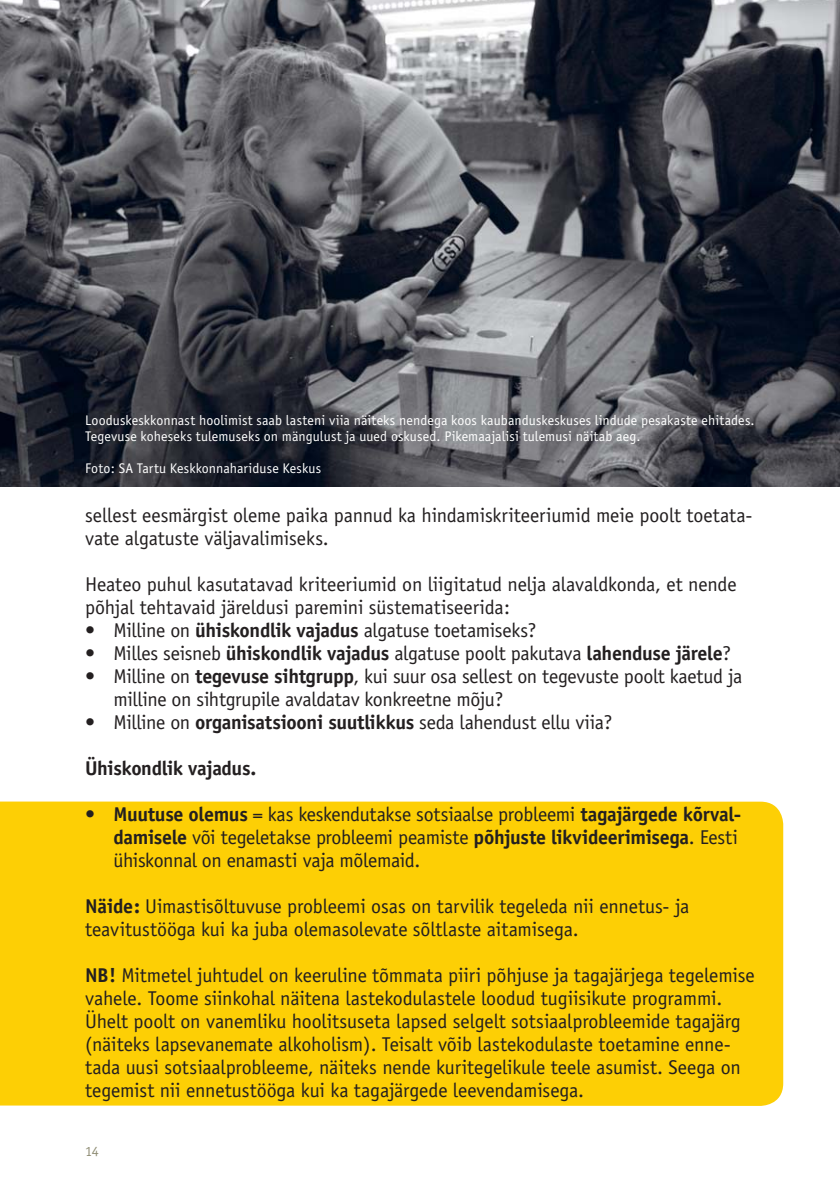
<style>
.page{position:relative;width:840px;height:1191px;background:#fff}
.page>*{position:absolute;margin:0;border:0;box-sizing:border-box;transform-origin:0 0}
.t1{font:20px/23px "Officina Sans";letter-spacing:-.01em;color:#231f20}
.t2{font:700 20px "Officina Sans";letter-spacing:-.02em;color:#231f20}
.t3{font:14px/16px "Officina Sans";letter-spacing:.005em;color:#fff}
.t4{font:14px "Officina Sans";color:#8f8d74}
.s1{font-weight:700}
</style>
<div class="page">
<div style="left:0;top:801px;width:782px;height:305px;background:#fdcf05"></div>
<img style="left:0;top:0;width:839px;height:486px">
<p class="t3" style="left:85px;top:413px;width:670px">Looduskeskkonnast hoolimist saab lasteni viia näiteks nendega koos kaubanduskeskuses lindude pesakaste ehitades.<br>Tegevuse koheseks tulemuseks on mängulust ja uued oskused. Pikemaajalisi tulemusi näitab aeg.</p>
<p class="t3" style="left:85px;top:461px;width:237px">Foto: SA Tartu Keskkonnahariduse Keskus</p>
<p class="t1" style="left:85px;top:505px;width:668px">sellest eesmärgist oleme paika pannud ka hindamiskriteeriumid meie poolt toetata&shy;vate algatuste väljavalimiseks.</p>
<p class="t1" style="left:85px;top:574px;width:652px">Heateo puhul kasutatavad kriteeriumid on liigitatud nelja alavaldkonda, et nende põhjal tehtavaid järeldusi paremini süstematiseerida:</p>
<p class="t1" style="left:85px;top:620px;width:452px">• Milline on <span class="s1">ühiskondlik vajadus</span> algatuse toetamiseks?</p>
<p class="t1" style="left:85px;top:643px;width:647px">• Milles seisneb <span class="s1">ühiskondlik vajadus</span> algatuse poolt pakutava <span class="s1">lahenduse järele</span>?</p>
<p class="t1" style="left:113px;top:666px;width:630px;text-indent:-28px">• Milline on <span class="s1">tegevuse sihtgrupp</span>, kui suur osa sellest on tegevuste poolt kaetud ja milline on sihtgrupile avaldatav konkreetne mõju?</p>
<p class="t1" style="left:85px;top:712px;width:528px">• Milline on <span class="s1">organisatsiooni suutlikkus</span> seda lahendust ellu viia?</p>
<p class="t2" style="left:85px;top:761px;width:173px">Ühiskondlik vajadus.</p>
<p class="t1" style="left:113px;top:804px;width:629px;text-indent:-28px"><span class="s1">• Muutuse olemus</span> = kas keskendutakse sotsiaalse probleemi <span class="s1">tagajärgede kõrval&shy;damisele</span> või tegeletakse probleemi peamiste <span class="s1">põhjuste likvideerimisega</span>. Eesti ühiskonnal on enamasti vaja mõlemaid.</p>
<p class="t1" style="left:85px;top:896px;width:605px"><span class="s1">Näide:</span> Uimastisõltuvuse probleemi osas on tarvilik tegeleda nii ennetus- ja teavitus tööga kui ka juba olemasolevate sõltlaste aitamisega.</p>
<p class="t1" style="left:85px;top:965px;width:670px"><span class="s1">NB!</span> Mitmetel juhtudel on keeruline tõmmata piiri põhjuse ja tagajärjega tegele mise vahele. Toome siinkohal näitena lastekodulastele loodud tugiisikute programmi.<br>Ühelt poolt on vanemliku hoolitsuseta lapsed selgelt sotsiaalprobleemide tagajärg (näiteks lapsevanemate alkoholism). Teisalt võib lastekodulaste toetamine enne&shy;tada uusi sotsiaalprobleeme, näiteks nende kuritegelikule teele asumist. Seega on tegemist nii ennetustööga kui ka tagajärgede leevendamisega.</p>
<p class="t4" style="left:85px;top:1146px;width:15px">14</p>
</div>
